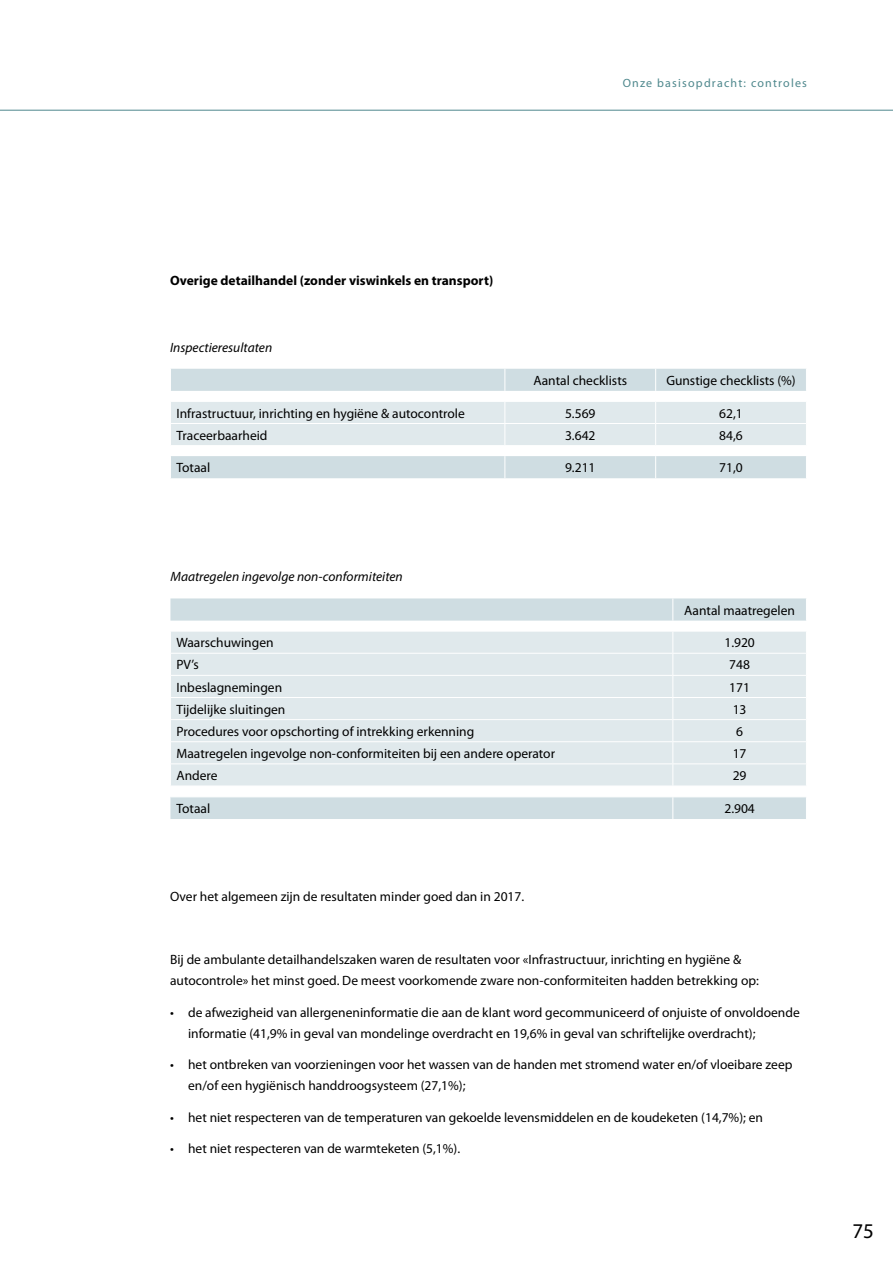
<style>
.page{position:relative;width:893px;height:1263px;background:#fff}
.page>*{position:absolute;margin:0;border:0;box-sizing:border-box;transform-origin:0 0}
.t1{font:21px "Myriad Pro";color:#000}
.t2{font:13.5px/21px "Myriad Pro";color:#000}
.t3{font:italic 13.5px "Myriad Pro";color:#000}
.t4{font:700 13.5px "Myriad Pro";color:#000}
.t5{font:12px "Myriad Pro";letter-spacing:.1em;color:#4f888d}
</style>
<div class="page">
<svg style="left:171px;top:369px;width:635px;height:109px;fill:#cfdde2"></svg>
<div style="left:171px;top:401px;width:635px;height:45px;background:#e0e9ec"></div>
<hr style="left:656px;top:445px;width:151px;height:1px;background:#fff">
<svg style="left:504px;top:369px;width:1px;height:22px"></svg>
<svg style="left:655px;top:369px;width:1px;height:22px"></svg>
<svg style="left:504px;top:456px;width:1px;height:22px"></svg>
<svg style="left:655px;top:456px;width:1px;height:22px"></svg>
<svg style="left:170px;top:598px;width:636px;height:221px;fill:#cfdde2"></svg>
<div style="left:171px;top:632px;width:635px;height:154px;background:#e0e9ec"></div>
<hr style="left:170px;top:631px;width:503px;height:1px;background:#fff">
<hr style="left:673px;top:631px;width:134px;height:1px;background:#fff">
<hr style="left:170px;top:653px;width:503px;height:1px;background:#fff">
<hr style="left:170px;top:675px;width:503px;height:1px;background:#fff">
<hr style="left:673px;top:653px;width:134px;height:1px;background:#fff">
<hr style="left:170px;top:697px;width:503px;height:1px;background:#fff">
<hr style="left:170px;top:719px;width:503px;height:1px;background:#fff">
<hr style="left:673px;top:675px;width:134px;height:1px;background:#fff">
<hr style="left:170px;top:741px;width:503px;height:1px;background:#fff">
<hr style="left:170px;top:763px;width:503px;height:1px;background:#fff">
<svg style="left:170px;top:632px;width:1px;height:154px"></svg>
<svg style="left:672px;top:632px;width:1px;height:154px"></svg>
<hr style="left:170px;top:786px;width:503px;height:1px;background:#fff">
<hr style="left:673px;top:697px;width:134px;height:1px;background:#fff">
<hr style="left:673px;top:719px;width:134px;height:1px;background:#fff">
<hr style="left:673px;top:741px;width:134px;height:1px;background:#fff">
<hr style="left:673px;top:763px;width:134px;height:1px;background:#fff">
<hr style="left:673px;top:786px;width:134px;height:1px;background:#fff">
<svg style="left:672px;top:598px;width:1px;height:23px"></svg>
<hr style="left:170px;top:796px;width:503px;height:1px;background:#fff">
<hr style="left:673px;top:796px;width:134px;height:1px;background:#fff">
<svg style="left:672px;top:797px;width:1px;height:22px"></svg>
<hr style="left:0;top:110px;width:893px;height:1px;background:#4f888d">
<p class="t5" style="left:623px;top:76px;width:186px">Onze basisopdracht: controles</p>
<p class="t4" style="left:170px;top:272px;width:325px">Overige detailhandel (zonder viswinkels en transport)</p>
<p class="t3" style="left:170px;top:339px;width:104px">Inspectieresultaten</p>
<p class="t2" style="left:533px;top:370px;width:95px">Aantal checklists</p>
<p class="t2" style="left:666px;top:370px;width:131px">Gunstige checklists (%)</p>
<p class="t2" style="left:176px;top:402px;width:290px">Infrastructuur, inrichting en hygiëne &amp; autocontrole</p>
<p class="t2" style="left:565px;top:402px;width:32px">5.569</p>
<p class="t2" style="left:719px;top:402px;width:25px">62,1</p>
<p class="t2" style="left:176px;top:424px;width:93px">Traceerbaarheid</p>
<p class="t2" style="left:565px;top:424px;width:32px">3.642</p>
<p class="t2" style="left:719px;top:424px;width:25px">84,6</p>
<p class="t2" style="left:176px;top:457px;width:35px">Totaal</p>
<p class="t2" style="left:565px;top:457px;width:32px">9.211</p>
<p class="t2" style="left:719px;top:457px;width:25px">71,0</p>
<p class="t3" style="left:170px;top:568px;width:234px">Maatregelen ingevolge non-conformiteiten</p>
<p class="t2" style="left:684px;top:599px;width:112px">Aantal maatregelen</p>
<p class="t2" style="left:176px;top:632px;width:99px">Waarschuwingen</p>
<p class="t2" style="left:724px;top:632px;width:32px">1.920</p>
<p class="t2" style="left:176px;top:654px;width:24px">PV’s</p>
<p class="t2" style="left:729px;top:654px;width:22px">748</p>
<p class="t2" style="left:176px;top:676px;width:107px">Inbeslagnemingen</p>
<p class="t2" style="left:729px;top:676px;width:22px">171</p>
<p class="t2" style="left:176px;top:698px;width:110px">Tijdelijke sluitingen</p>
<p class="t2" style="left:733px;top:698px;width:15px">13</p>
<p class="t2" style="left:176px;top:720px;width:299px">Procedures voor opschorting of intrekking erkenning</p>
<p class="t2" style="left:736px;top:720px;width:8px">6</p>
<p class="t2" style="left:176px;top:743px;width:380px">Maatregelen ingevolge non-conformiteiten bij een andere operator</p>
<p class="t2" style="left:733px;top:743px;width:15px">17</p>
<p class="t2" style="left:176px;top:765px;width:43px">Andere</p>
<p class="t2" style="left:733px;top:765px;width:15px">29</p>
<p class="t2" style="left:176px;top:798px;width:35px">Totaal</p>
<p class="t2" style="left:724px;top:798px;width:32px">2.904</p>
<p class="t2" style="left:170px;top:886px;width:356px">Over het algemeen zijn de resultaten minder goed dan in 2017.</p>
<p class="t2" style="left:170px;top:949px;width:590px">Bij de ambulante detailhandelszaken waren de resultaten voor «Infrastructuur, inrichting en hygiëne &amp; autocontrole» het minst goed. De meest voorkomende zware non-conformiteiten hadden betrekking op:</p>
<p class="t2" style="left:188px;top:1001px;width:613px;text-indent:-18px">• de afwezigheid van allergeneninformatie die aan de klant word gecommuniceerd of onjuiste of onvoldoende informatie (41,9% in geval van mondelinge overdracht en 19,6% in geval van schriftelijke overdracht);</p>
<p class="t2" style="left:188px;top:1054px;width:606px;text-indent:-18px">• het ontbreken van voorzieningen voor het wassen van de handen met stromend water en/of vloeibare zeep en/of een hygiënisch handdroogsysteem (27,1%);</p>
<p class="t2" style="left:170px;top:1106px;width:594px">• het niet respecteren van de temperaturen van gekoelde levensmiddelen en de koudeketen (14,7%); en</p>
<p class="t2" style="left:170px;top:1138px;width:292px">• het niet respecteren van de warmteketen (5,1%).</p>
<h1 class="t1" style="left:852px;top:1218px;width:23px">75</h1>
</div>
